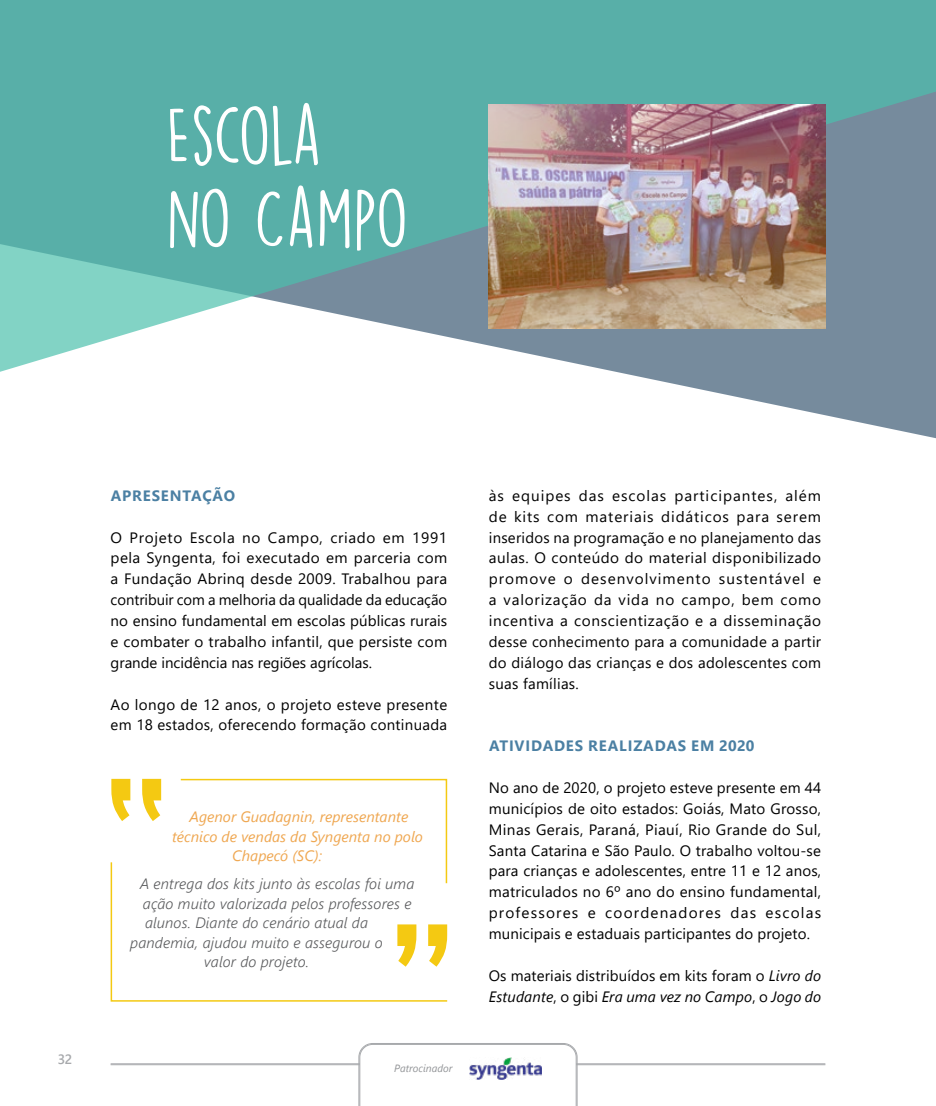
<style>
.page{position:relative;width:936px;height:1106px;background:#fff}
.page>*{position:absolute;margin:0;border:0;box-sizing:border-box;transform-origin:0 0}
.t1{font:75px/82.5px "DK Lemon Yellow Sun";letter-spacing:-.03em;color:#fff}
.t2{font:15px/20.9px "Segoe UI";letter-spacing:.02em;color:#000;text-align:justify}
.t3{font:italic 300 15px "Segoe UI";letter-spacing:.01em;color:#58595b}
.t4{font:italic 15px "Segoe UI";color:#efa751}
.t5{font:700 15px "Segoe UI";letter-spacing:.055em;color:#4b80a3}
.t6{font:600 13.5px "Segoe UI";color:#a7a9ac}
.t7{font:italic 10.5px "Segoe UI";color:#939598}
.s1{font-style:italic}
</style>
<div class="page">
<svg style="left:632px;top:375px;width:303px;height:63px"></svg>
<svg style="left:0;top:0;width:935px;height:375px;background:#70b1af"></svg>
<svg style="left:111px;top:779px;width:50px;height:42px"></svg>
<svg style="left:110px;top:862px;width:338px;height:140px"></svg>
<svg style="left:179px;top:778px;width:269px;height:106px"></svg>
<img style="left:489px;top:104px;width:336px;height:225px">
<hr style="left:111px;top:1063px;width:714px;height:1px;background:#a7a9ac">
<hr style="left:111px;top:1064px;width:714px;height:1px;background:#a7a9ac">
<svg style="left:358px;top:1043px;width:219px;height:63px"></svg>
<img style="left:469px;top:1057px;width:72px;height:22px">
<h1 class="t1" style="left:166px;top:94px;width:243px">ESCOLA<br>NO CAMPO</h1>
<p class="t6" style="left:57px;top:1046px;width:16px">32</p>
<p class="t5" style="left:111px;top:481px;width:126px">APRESENTAÇÃO</p>
<p class="t2" style="left:111px;top:525px;width:338px">O Projeto Escola no Campo, criado em 1991 pela Syngenta, foi executado em parceria com a Fundação Abrinq desde 2009. Trabalhou para contribuir com a melhoria da qualidade da educação no ensino fundamental em escolas públicas rurais e combater o trabalho infantil, que persiste com grande incidência nas regiões agrícolas.</p>
<p class="t2" style="left:111px;top:692px;width:338px">Ao longo de 12 anos, o projeto esteve presente em 18 estados, oferecendo formação continuada</p>
<p class="t4" style="left:190px;top:803px;width:220px">Agenor Guadagnin, representante</p>
<p class="t4" style="left:172px;top:822px;width:252px">técnico de vendas da Syngenta no polo</p>
<p class="t4" style="left:232px;top:842px;width:91px">Chapecó (SC):</p>
<p class="t3" style="left:140px;top:870px;width:276px">A entrega dos kits junto às escolas foi uma</p>
<p class="t3" style="left:143px;top:889px;width:270px">ação muito valorizada pelos professores e</p>
<p class="t3" style="left:145px;top:909px;width:224px">alunos. Diante do cenário atual da</p>
<p class="t3" style="left:130px;top:928px;width:254px">pandemia, ajudou muito e assegurou o</p>
<p class="t3" style="left:204px;top:948px;width:107px">valor do projeto.</p>
<p class="t7" style="left:394px;top:1058px;width:60px">Patrocinador</p>
<p class="t2" style="left:489px;top:484px;width:334px">às equipes das escolas participantes, além de kits com materiais didáticos para serem inseridos na programação e no planejamento das aulas. O conteúdo do material disponibilizado promove o desenvolvimento sustentável e a valorização da vida no campo, bem como incentiva a conscientização e a disseminação desse conhecimento para a comunidade a partir do diálogo das crianças e dos adolescentes com suas famílias.</p>
<p class="t5" style="left:489px;top:731px;width:267px">ATIVIDADES REALIZADAS EM 2020</p>
<p class="t2" style="left:489px;top:776px;width:334px">No ano de 2020, o projeto esteve presente em 44 municípios de oito estados: Goiás, Mato Grosso, Minas Gerais, Paraná, Piauí, Rio Grande do Sul, Santa Catarina e São Paulo. O trabalho voltou-se para crianças e adolescentes, entre 11 e 12 anos, matriculados no 6º ano do ensino fundamental, professores e coordenadores das escolas municipais e estaduais participantes do projeto.</p>
<p class="t2" style="left:489px;top:963px;width:334px">Os materiais distribuídos em kits foram o <span class="s1">Livro do<br>Estudante</span>, o gibi <span class="s1">Era uma vez no Campo</span>, o <span class="s1">Jogo do</span></p>
</div>
